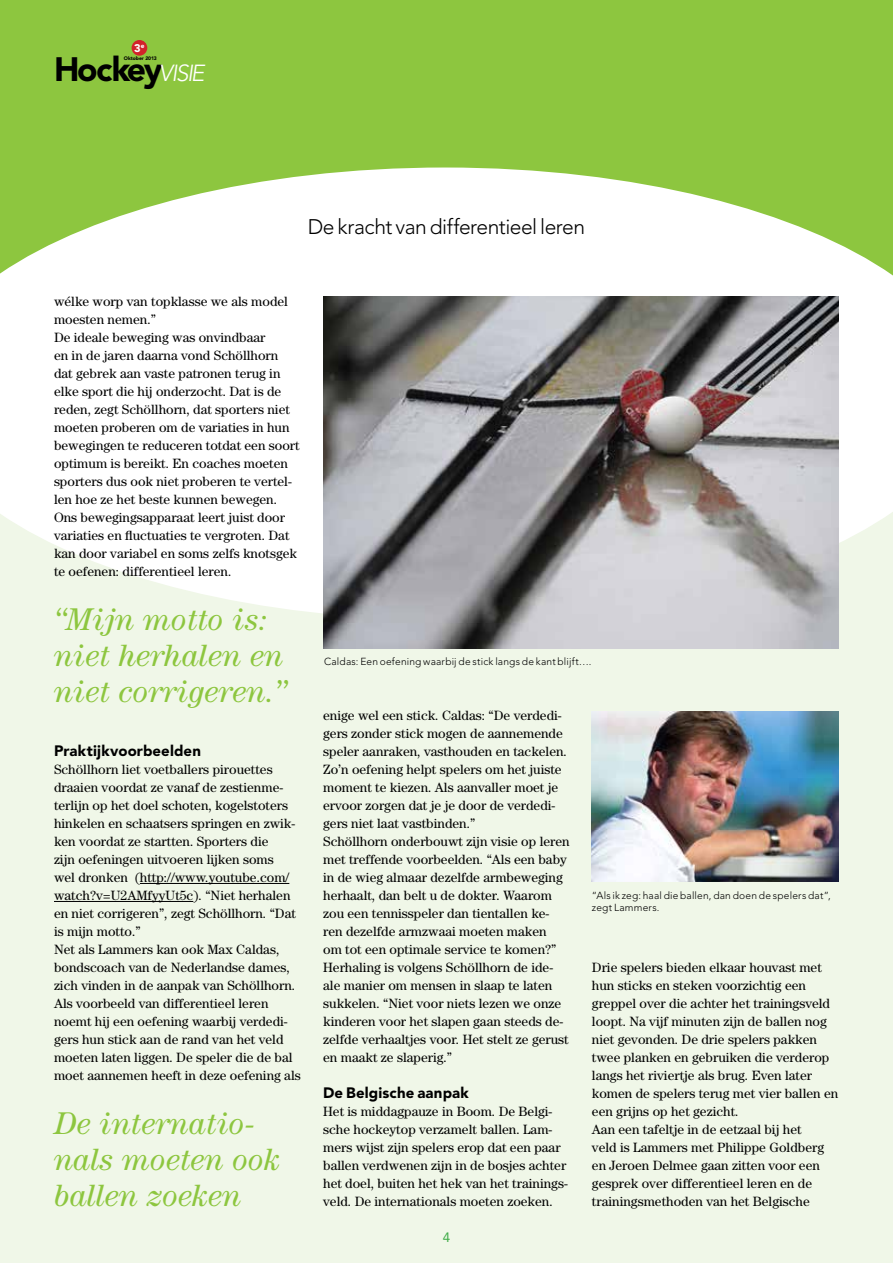
<style>
.page{position:relative;width:893px;height:1263px;background:#f0f7e8}
.page>*{position:absolute;margin:0;border:0;box-sizing:border-box;transform-origin:0 0}
.t1{font:900 33.6px "Avenir LT Std";letter-spacing:-.065em;color:#000}
.t2{font:italic 31.5px/36px "Century Std";color:#8dc63f}
.t3{font:300 21px "Avenir LT Std";letter-spacing:-.02em;color:#000}
.t4{font:900 15px "Avenir LT Std";letter-spacing:.01em;color:#000}
.t5{font:13.5px/18px "Century Std";color:#000}
.t6{font:13.5px "Avenir LT Std";color:#41ad49}
.t7{font:900 11.1px "Avenir LT Std";color:#fff}
.t8{font:300 10.2px/12px "Avenir LT Std";letter-spacing:.02em;color:#000}
.t9{font:900 5.1px "Avenir LT Std";letter-spacing:-.015em;color:#000}
.s1{font-weight:300;font-style:italic;font-size:23.1px;color:#fff}
</style>
<div class="page">
<div style="left:0;top:0;width:893px;height:319px;background:#8dc63f"></div>
<svg style="left:0;top:167px;width:893px;height:446px;fill:#fff"></svg>
<div style="left:132px;top:40px;width:15px;height:16px;background:#d2232a;border-radius:50%"></div>
<hr style="left:140px;top:883px;width:149px;height:1px;background:#000">
<hr style="left:54px;top:901px;width:139px;height:1px;background:#000">
<img style="left:323px;top:296px;width:516px;height:352px">
<img style="left:592px;top:711px;width:247px;height:170px">
<p class="t7" style="left:134px;top:41px;width:12px">3<sup>e</sup></p>
<h1 class="t1" style="left:54px;top:49px;width:152px">Hockey<span class="s1">VISIE</span></h1>
<p class="t9" style="left:124px;top:55px;width:34px">Oktober 2013</p>
<h3 class="t3" style="left:308px;top:214px;width:279px">De kracht van differentieel leren</h3>
<p class="t5" style="left:54px;top:292px;width:247px">wélke worp van topklasse we als model moesten nemen.”<br>De ideale beweging was onvindbaar<br>en in de jaren daarna vond Schöllhorn dat gebrek aan vaste patronen terug in elke sport die hij onderzocht. Dat is de reden, zegt Schöllhorn, dat sporters niet moeten proberen om de variaties in hun bewegingen te reduceren totdat een soort optimum is bereikt. En coaches moeten sporters dus ook niet proberen te vertel&shy;len hoe ze het beste kunnen bewegen.<br>Ons bewegingsapparaat leert juist door variaties en fluctuaties te vergroten. Dat kan door variabel en soms zelfs knotsgek te oefenen: differentieel leren.</p>
<h2 class="t2" style="left:54px;top:601px;width:234px">“Mijn motto is: niet herhalen en niet corrigeren.”</h2>
<p class="t4" style="left:54px;top:742px;width:148px">Praktijkvoorbeelden</p>
<p class="t5" style="left:54px;top:760px;width:248px">Schöllhorn liet voetballers pirouettes draaien voordat ze vanaf de zestienme&shy;terlijn op het doel schoten, kogelstoters hinkelen en schaatsers springen en zwik&shy;ken voordat ze startten. Sporters die<br>zijn oefeningen uitvoeren lijken soms<br>wel dronken (http://www.youtube.com/ watch?v=U2AMfyyUt5c). “Niet herhalen en niet corrigeren”, zegt Schöllhorn. “Dat is mijn motto.”<br>Net als Lammers kan ook Max Caldas, bondscoach van de Nederlandse dames, zich vinden in de aanpak van Schöllhorn.<br>Als voorbeeld van differentieel leren noemt hij een oefening waarbij verdedi&shy;gers hun stick aan de rand van het veld moeten laten liggen. De speler die de bal moet aannemen heeft in deze oefening als</p>
<h2 class="t2" style="left:54px;top:1105px;width:227px">De internatio&shy;nals moeten ook ballen zoeken</h2>
<p class="t8" style="left:324px;top:656px;width:269px">Caldas: Een oefening waarbij de stick langs de kant blijft….</p>
<p class="t5" style="left:323px;top:706px;width:248px">enige wel een stick. Caldas: “De verdedi&shy;gers zonder stick mogen de aannemende speler aanraken, vasthouden en tackelen.<br>Zo’n oefening helpt spelers om het juiste moment te kiezen. Als aanvaller moet je ervoor zorgen dat je je door de verdedi&shy;gers niet laat vastbinden.”<br>Schöllhorn onderbouwt zijn visie op leren met treffende voorbeelden. “Als een baby in de wieg almaar dezelfde armbeweging herhaalt, dan belt u de dokter. Waarom zou een tennisspeler dan tientallen ke&shy;ren dezelfde armzwaai moeten maken<br>om tot een optimale service te komen?” Herhaling is volgens Schöllhorn de ide&shy;ale manier om mensen in slaap te laten sukkelen. “Niet voor niets lezen we onze kinderen voor het slapen gaan steeds de&shy;zelfde verhaaltjes voor. Het stelt ze gerust en maakt ze slaperig.”</p>
<p class="t4" style="left:323px;top:1084px;width:147px">De Belgische aanpak</p>
<p class="t5" style="left:323px;top:1102px;width:246px">Het is middagpauze in Boom. De Belgi&shy;sche hockeytop verzamelt ballen. Lam&shy;mers wijst zijn spelers erop dat een paar ballen verdwenen zijn in de bosjes achter het doel, buiten het hek van het trainings&shy;veld. De internationals moeten zoeken.</p>
<p class="t6" style="left:443px;top:1229px;width:9px">4</p>
<p class="t8" style="left:592px;top:889px;width:240px">“Als ik zeg: haal die ballen, dan doen de spelers dat”, zegt Lammers.</p>
<p class="t5" style="left:592px;top:958px;width:248px">Drie spelers bieden elkaar houvast met hun sticks en steken voorzichtig een greppel over die achter het trainingsveld loopt. Na vijf minuten zijn de ballen nog niet gevonden. De drie spelers pakken twee planken en gebruiken die verderop langs het riviertje als brug. Even later komen de spelers terug met vier ballen en een grijns op het gezicht.<br>Aan een tafeltje in de eetzaal bij het<br>veld is Lammers met Philippe Goldberg en Jeroen Delmee gaan zitten voor een gesprek over differentieel leren en de trainingsmethoden van het Belgische</p>
</div>
